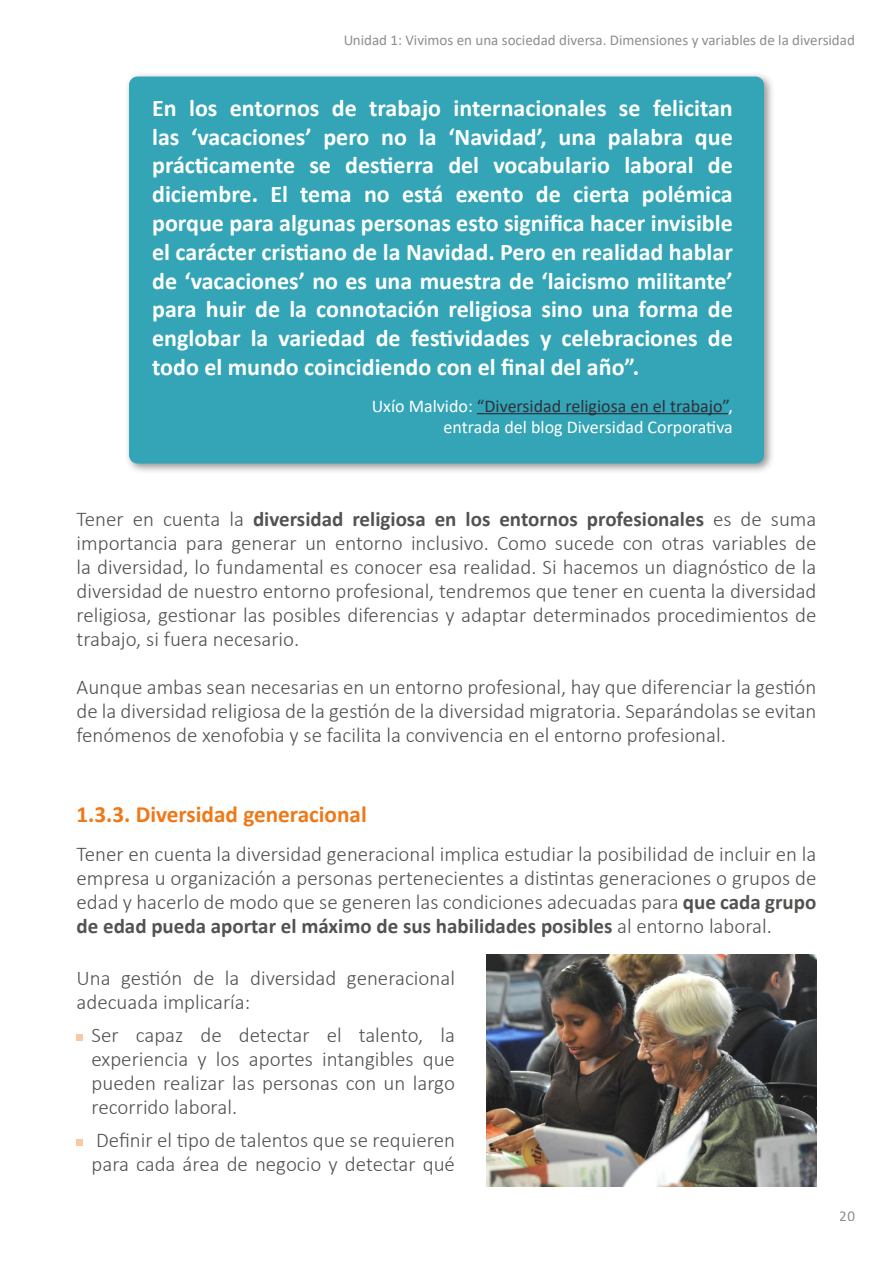
<style>
.page{position:relative;width:893px;height:1263px;background:#fff}
.page>*{position:absolute;margin:0;border:0;box-sizing:border-box;transform-origin:0 0}
.t1{font:700 24px/28.8px "Calibri";color:#fff;text-align:justify}
.t2{font:700 23.25px "Calibri";color:#ef7918}
.t3{font:300 21px/24px "Calibri";color:#525251;text-align:justify}
.t4{font:18px/21.6px "Calibri";color:#fff;text-align:right}
.t5{font:15px "Calibri";color:#5c5c5b}
.s1{color:#2f313b}
.s2{font-weight:700}
</style>
<div class="page">
<div style="left:124px;top:71px;width:651px;height:404px;background:#525251;opacity:.8"></div>
<div style="left:129px;top:77px;width:635px;height:386px;background:#33a5b6;border-radius:9px"></div>
<hr style="left:477px;top:413px;width:251px;height:1px;background:#2f313b">
<img style="left:487px;top:954px;width:329px;height:232px">
<div style="left:77px;top:1034px;width:6px;height:7px;background:#f8c9a3"></div>
<div style="left:77px;top:1138px;width:6px;height:7px;background:#f8c9a3"></div>
<p class="t5" style="left:343px;top:30px;width:513px">Unidad 1: Vivimos en una sociedad diversa. Dimensiones y variables de la diversidad</p>
<p class="t1" style="left:152px;top:93px;width:582px">En los entornos de trabajo internacionales se felicitan las ‘vacaciones’ pero no la ‘Navidad’, una palabra que prácticamente se destierra del vocabulario laboral de diciembre. El tema no está exento de cierta polémica porque para algunas personas esto significa hacer invisible el carácter cristiano de la Navidad. Pero en realidad hablar de ‘vacaciones’ no es una muestra de ‘laicismo militante’ para huir de la connotación religiosa sino una forma de englobar la variedad de festividades y celebraciones de todo el mundo coincidiendo con el final del año”.</p>
<p class="t4" style="left:372px;top:394px;width:363px">Uxío Malvido: <span class="s1">“Diversidad religiosa en el trabajo”</span>, entrada del blog Diversidad Corporativa</p>
<p class="t3" style="left:77px;top:507px;width:741px">Tener en cuenta la <span class="s2">diversidad religiosa en los entornos profesionales</span> es de suma importancia para generar un entorno inclusivo. Como sucede con otras variables de la diversidad, lo fundamental es conocer esa realidad. Si hacemos un diagnóstico de la diversidad de nuestro entorno profesional, tendremos que tener en cuenta la diversidad religiosa, gestionar las posibles diferencias y adaptar determinados procedimientos de trabajo, si fuera necesario.</p>
<p class="t3" style="left:77px;top:675px;width:741px">Aunque ambas sean necesarias en un entorno profesional, hay que diferenciar la gestión de la diversidad religiosa de la gestión de la diversidad migratoria. Separándolas se evitan fenómenos de xenofobia y se facilita la convivencia en el entorno profesional.</p>
<p class="t2" style="left:77px;top:798px;width:292px">1.3.3. Diversidad generacional</p>
<p class="t3" style="left:77px;top:842px;width:741px">Tener en cuenta la diversidad generacional implica estudiar la posibilidad de incluir en la empresa u organización a personas pertenecientes a distintas generaciones o grupos de edad y hacerlo de modo que se generen las condiciones adecuadas para <span class="s2">que cada grupo de edad pueda aportar el máximo de sus habilidades posibles</span> al entorno laboral.</p>
<p class="t3" style="left:77px;top:966px;width:380px">Una gestión de la diversidad generacional adecuada implicaría:</p>
<p class="t3" style="left:92px;top:1023px;width:365px">Ser capaz de detectar el talento, la experiencia y los aportes intangibles que pueden realizar las personas con un largo recorrido laboral.</p>
<p class="t3" style="left:92px;top:1128px;width:365px">Definir el tipo de talentos que se requieren para cada área de negocio y detectar qué</p>
<p class="t5" style="left:840px;top:1205px;width:17px">20</p>
</div>
